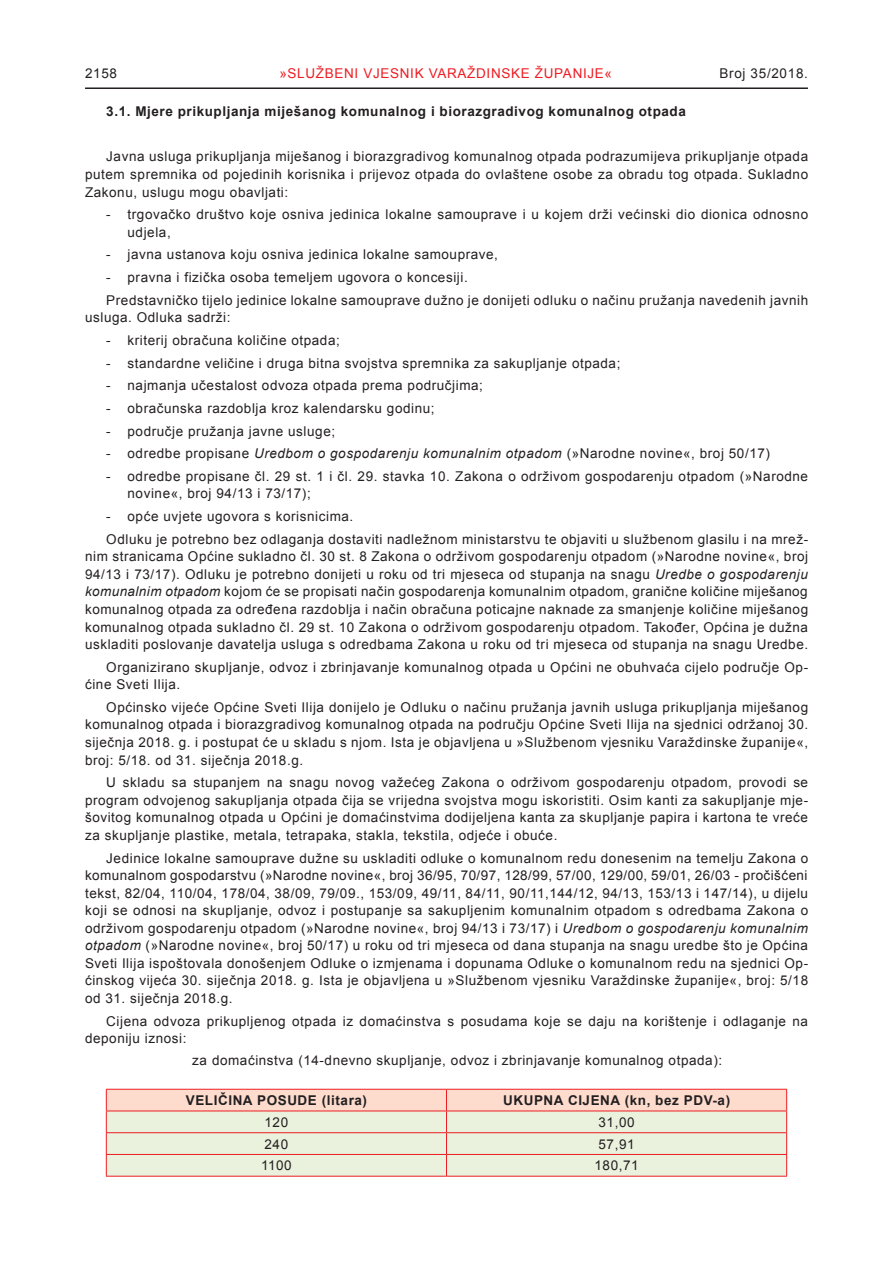
<style>
.page{position:relative;width:893px;height:1263px;background:#fff}
.page>*{position:absolute;margin:0;border:0;box-sizing:border-box;transform-origin:0 0}
.t1{font:13.5px/17.5px "Arial";letter-spacing:.04em;color:#231f20}
.t2{font:700 13.5px "Arial";letter-spacing:.04em;color:#231f20}
.t3{font:13.5px "Arial";letter-spacing:.05em;color:#ee1d23}
.s1{font-style:italic}
</style>
<div class="page">
<hr style="left:85px;top:87px;width:723px;height:2px;background:#231f20">
<svg style="left:106px;top:1089px;width:681px;height:87px"></svg>
<hr style="left:106px;top:1110px;width:340px;height:1px;background:#ee1d23">
<hr style="left:446px;top:1110px;width:341px;height:1px;background:#ee1d23">
<hr style="left:106px;top:1176px;width:340px;height:1px;background:#ee1d23">
<hr style="left:446px;top:1176px;width:341px;height:1px;background:#ee1d23">
<p class="t1" style="left:85px;top:64px;width:34px">2158</p>
<p class="t3" style="left:279px;top:64px;width:334px">»SLUŽBENI VJESNIK VARAŽDINSKE ŽUPANIJE«</p>
<p class="t1" style="left:719px;top:64px;width:90px">Broj 35/2018.</p>
<p class="t2" style="left:106px;top:102px;width:581px">3.1. Mjere prikupljanja miješanog komunalnog i biorazgradivog komunalnog otpada</p>
<p class="t1" style="left:85px;top:148px;width:725px;text-align:justify;text-indent:21px">Javna usluga prikupljanja miješanog i biorazgradivog komunalnog otpada podrazumijeva prikupljanje otpada putem spremnika od pojedinih korisnika i prijevoz otpada do ovlaštene osobe za obradu tog otpada. Sukladno Zakonu, uslugu mogu obavljati:</p>
<p class="t1" style="left:128px;top:206px;width:682px;text-indent:-21px">- trgovačko društvo koje osniva jedinica lokalne samouprave i u kojem drži većinski dio dionica odnosno udjela,</p>
<p class="t1" style="left:106px;top:246px;width:393px">- javna ustanova koju osniva jedinica lokalne samouprave,</p>
<p class="t1" style="left:106px;top:266px;width:703px;line-height:22.6px">- pravna i fizička osoba temeljem ugovora o koncesiji.<br>Predstavničko tijelo jedinice lokalne samouprave dužno je donijeti odluku o načinu pružanja navedenih javnih</p>
<p class="t1" style="left:85px;top:309px;width:147px">usluga. Odluka sadrži:</p>
<p class="t1" style="left:106px;top:332px;width:235px">- kriterij obračuna količine otpada;</p>
<p class="t1" style="left:106px;top:354px;width:516px">- standardne veličine i druga bitna svojstva spremnika za sakupljanje otpada;</p>
<p class="t1" style="left:106px;top:377px;width:378px">- najmanja učestalost odvoza otpada prema područjima;</p>
<p class="t1" style="left:106px;top:399px;width:330px">- obračunska razdoblja kroz kalendarsku godinu;</p>
<p class="t1" style="left:106px;top:422px;width:230px">- područje pružanja javne usluge;</p>
<p class="t1" style="left:106px;top:445px;width:665px">- odredbe propisane <span class="s1">Uredbom o gospodarenju komunalnim otpadom</span> (»Narodne novine«, broj 50/17)</p>
<p class="t1" style="left:128px;top:467px;width:682px;text-indent:-21px">- odredbe propisane čl. 29 st. 1 i čl. 29. stavka 10. Zakona o održivom gospodarenju otpadom (»Narodne novine«, broj 94/13 i 73/17);</p>
<p class="t1" style="left:106px;top:505px;width:703px;line-height:22.6px">- opće uvjete ugovora s korisnicima.<br>Odluku je potrebno bez odlaganja dostaviti nadležnom ministarstvu te objaviti u službenom glasilu i na mrež-</p>
<p class="t1" style="left:85px;top:548px;width:725px;text-align:justify">nim stranicama Općine sukladno čl. 30 st. 8 Zakona o održivom gospodarenju otpadom (»Narodne novine«, broj 94/13 i 73/17). Odluku je potrebno donijeti u roku od tri mjeseca od stupanja na snagu <span class="s1">Uredbe o gospodarenju komunalnim otpadom</span> kojom će se propisati način gospodarenja komunalnim otpadom, granične količine miješanog komunalnog otpada za određena razdoblja i način obračuna poticajne naknade za smanjenje količine miješanog komunalnog otpada sukladno čl. 29 st. 10 Zakona o održivom gospodarenju otpadom. Također, Općina je dužna uskladiti poslovanje davatelja usluga s odredbama Zakona u roku od tri mjeseca od stupanja na snagu Uredbe.</p>
<p class="t1" style="left:85px;top:658px;width:725px;text-indent:21px">Organizirano skupljanje, odvoz i zbrinjavanje komunalnog otpada u Općini ne obuhvaća cijelo područje Op&shy;ćine Sveti Ilija.</p>
<p class="t1" style="left:85px;top:698px;width:725px;text-align:justify;text-indent:21px">Općinsko vijeće Općine Sveti Ilija donijelo je Odluku o načinu pružanja javnih usluga prikupljanja miješanog komunalnog otpada i biorazgradivog komunalnog otpada na području Općine Sveti Ilija na sjednici održanoj 30. siječnja 2018. g. i postupat će u skladu s njom. Ista je objavljena u »Službenom vjesniku Varaždinske županije«, broj: 5/18. od 31. siječnja 2018.g.</p>
<p class="t1" style="left:85px;top:774px;width:725px;text-align:justify;text-indent:21px">U skladu sa stupanjem na snagu novog važećeg Zakona o održivom gospodarenju otpadom, provodi se program odvojenog sakupljanja otpada čija se vrijedna svojstva mogu iskoristiti. Osim kanti za sakupljanje mje&shy;šovitog komunalnog otpada u Općini je domaćinstvima dodijeljena kanta za skupljanje papira i kartona te vreće za skupljanje plastike, metala, tetrapaka, stakla, tekstila, odjeće i obuće.</p>
<p class="t1" style="left:85px;top:849px;width:725px;text-align:justify;text-indent:21px">Jedinice lokalne samouprave dužne su uskladiti odluke o komunalnom redu donesenim na temelju Zakona o komunalnom gospodarstvu (»Narodne novine«, broj 36/95, 70/97, 128/99, 57/00, 129/00, 59/01, 26/03 - pročišćeni tekst, 82/04, 110/04, 178/04, 38/09, 79/09., 153/09, 49/11, 84/11, 90/11,144/12, 94/13, 153/13 i 147/14), u dijelu koji se odnosi na skupljanje, odvoz i postupanje sa sakupljenim komunalnim otpadom s odredbama Zakona o održivom gospodarenju otpadom (»Narodne novine«, broj 94/13 i 73/17) i <span class="s1">Uredbom o gospodarenju komunalnim otpadom</span> (»Narodne novine«, broj 50/17) u roku od tri mjeseca od dana stupanja na snagu uredbe što je Općina Sveti Ilija ispoštovala donošenjem Odluke o izmjenama i dopunama Odluke o komunalnom redu na sjednici Op&shy;ćinskog vijeća 30. siječnja 2018. g. Ista je objavljena u »Službenom vjesniku Varaždinske županije«, broj: 5/18 od 31. siječnja 2018.g.</p>
<p class="t1" style="left:85px;top:1012px;width:725px;text-indent:21px">Cijena odvoza prikupljenog otpada iz domaćinstva s posudama koje se daju na korištenje i odlaganje na deponiju iznosi:</p>
<p class="t1" style="left:192px;top:1052px;width:531px">za domaćinstva (14-dnevno skupljanje, odvoz i zbrinjavanje komunalnog otpada):</p>
<p class="t2" style="left:186px;top:1091px;width:183px">VELIČINA POSUDE (litara)</p>
<p class="t2" style="left:503px;top:1091px;width:229px">UKUPNA CIJENA (kn, bez PDV-a)</p>
<p class="t1" style="left:265px;top:1113px;width:25px">120</p>
<p class="t1" style="left:599px;top:1113px;width:38px">31,00</p>
<p class="t1" style="left:265px;top:1135px;width:25px">240</p>
<p class="t1" style="left:599px;top:1135px;width:38px">57,91</p>
<p class="t1" style="left:261px;top:1157px;width:32px">1100</p>
<p class="t1" style="left:594px;top:1157px;width:46px">180,71</p>
</div>
